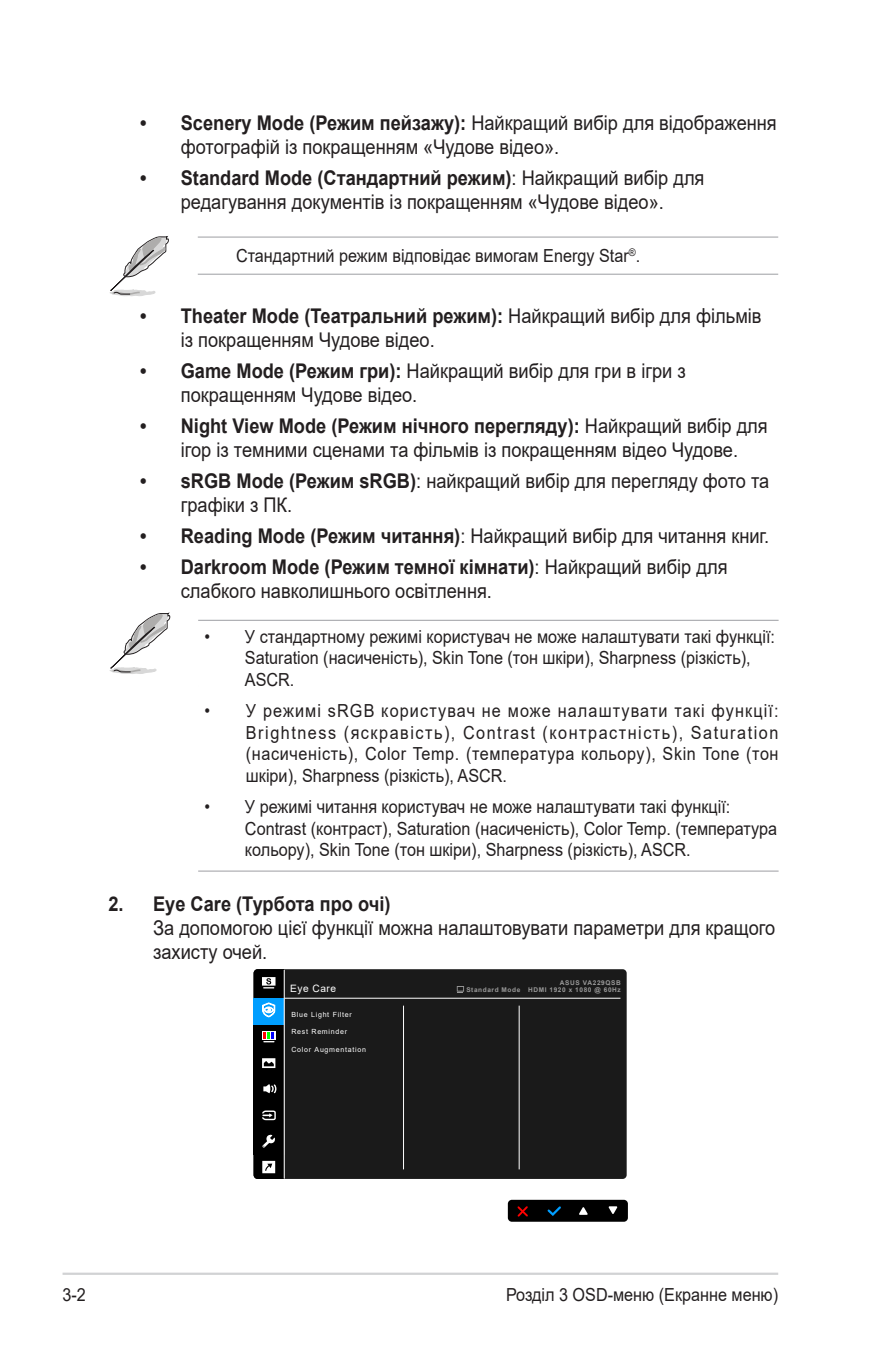
<style>
.page{position:relative;width:893px;height:1346px;background:#fff}
.page>*{position:absolute;margin:0;border:0;box-sizing:border-box;transform-origin:0 0}
.List{font:20.25px/24.3px "Arial";color:#231f20;scale:.9 1}
.t1{font:700 20.25px "Arial";color:#231f20;scale:.9 1}
.Message_List{font:18px/21.6px "Arial";color:#231f20;scale:.9 1}
.Page_No__Left{font:18px "Arial";color:#231f20;scale:.9 1}
.t2{font:10.12px "Arial";letter-spacing:.05em;color:#fff}
.t3{font:6.98px "Arial";letter-spacing:.1em;color:#fff}
.t4{font:700 6.52px/7.4px "Arial";letter-spacing:.09em;color:#999;text-align:right}
.s1{font-weight:700}
</style>
<div class="page">
<hr style="left:63px;top:1272px;width:715px;height:3px;background:#d1d2d4">
<hr style="left:198px;top:236px;width:580px;height:2px;background:#a8a9ad">
<hr style="left:198px;top:274px;width:580px;height:1px;background:#a8a9ad">
<svg style="left:109px;top:236px;width:60px;height:60px"></svg>
<hr style="left:198px;top:620px;width:581px;height:1px;background:#a8a9ad">
<hr style="left:198px;top:870px;width:581px;height:1px;background:#a8a9ad">
<svg style="left:109px;top:612px;width:61px;height:62px"></svg>
<div style="left:284px;top:969px;width:343px;height:210px;background:#1a1a1a"></div>
<div style="left:508px;top:1200px;width:120px;height:21px;background:#000;border-radius:4px"></div>
<svg style="left:517px;top:1206px;width:11px;height:11px"></svg>
<svg style="left:547px;top:1206px;width:14px;height:10px"></svg>
<svg style="left:579px;top:1207px;width:9px;height:8px"></svg>
<svg style="left:608px;top:1206px;width:9px;height:8px"></svg>
<svg style="left:254px;top:969px;width:30px;height:210px;background:#21323c"></svg>
<hr style="left:284px;top:998px;width:336px;height:1px;background:#fff">
<hr style="left:403px;top:1005px;width:1px;height:164px;background:#fff">
<hr style="left:519px;top:1005px;width:1px;height:164px;background:#fff">
<hr style="left:284px;top:970px;width:1px;height:208px;background:#fff">
<svg style="left:457px;top:986px;width:7px;height:7px"></svg>
<p class="List" style="left:181px;top:110px;width:664px;text-indent:-40px"><span class="s1">• Scenery Mode (Режим пейзажу):</span> Найкращий вибір для відображення фотографій із покращенням «Чудове відео».</p>
<p class="List" style="left:140px;top:165px;width:628px;text-align:center"><span class="s1">• Standard Mode (Стандартний режим)</span>: Найкращий вибір для редагування документів із покращенням «Чудове відео».</p>
<p class="Message_List" style="left:236px;top:245px;width:451px">Стандартний режим відповідає вимогам Energy Star<sup>®</sup>.</p>
<p class="List" style="left:181px;top:303px;width:647px;text-indent:-40px"><span class="s1">• Theater Mode (Театральний режим):</span> Найкращий вибір для фільмів із покращенням Чудове відео.</p>
<p class="List" style="left:181px;top:358px;width:563px;text-indent:-40px"><span class="s1">• Game Mode (Режим гри):</span> Найкращий вибір для гри в ігри з покращенням Чудове відео.</p>
<p class="List" style="left:140px;top:413px;width:699px;text-align:center"><span class="s1">• Night View Mode (Режим нічного перегляду):</span> Найкращий вибір для ігор із темними сценами та фільмів із покращенням відео Чудове.</p>
<p class="List" style="left:181px;top:469px;width:655px;text-indent:-40px"><span class="s1">• sRGB Mode (Режим sRGB)</span>: найкращий вибір для перегляду фото та графіки з ПК.</p>
<p class="List" style="left:140px;top:524px;width:700px"><span class="s1">• Reading Mode (Режим читання)</span>: Найкращий вибір для читання книг.</p>
<p class="List" style="left:181px;top:554px;width:609px;text-indent:-40px"><span class="s1">• Darkroom Mode (Режим темної кімнати)</span>: Найкращий вибір для слабкого навколишнього освітлення.</p>
<p class="Message_List" style="left:245px;top:625px;width:591px;text-indent:-40px">• У стандартному режимі користувач не може налаштувати такі функції:<br>Saturation (насиченість), Skin Tone (тон шкіри), Sharpness (різкість),<br>ASCR.</p>
<p class="Message_List" style="left:246px;top:700px;width:593px;text-align:justify;text-indent:-41px">• У режимі sRGB користувач не може налаштувати такі функції:<br>Brightness (яскравість), Contrast (контрастність), Saturation (насиченість), Color Temp. (температура кольору), Skin Tone (тон шкіри), Sharpness (різкість), ASCR.</p>
<p class="Message_List" style="left:245px;top:796px;width:593px;text-indent:-40px">• У режимі читання користувач не може налаштувати такі функції:<br>Contrast (контраст), Saturation (насиченість), Color Temp. (температура кольору), Skin Tone (тон шкіри), Sharpness (різкість), ASCR.</p>
<p class="t1" style="left:108px;top:889px;width:315px">2. Eye Care (Турбота про очі)</p>
<p class="List" style="left:153px;top:915px;width:693px">За допомогою цієї функції можна налаштовувати параметри для кращого захисту очей.</p>
<p class="t4" style="left:466px;top:978px;width:156px">ASUS VA229QSB<br>Standard Mode HDMI 1920 x 1080 @ 60Hz</p>
<p class="t3" style="left:291px;top:1009px;width:62px">Blue Light Filter</p>
<p class="t3" style="left:291px;top:1027px;width:57px">Rest Reminder</p>
<p class="t3" style="left:291px;top:1045px;width:76px">Color Augmentation</p>
<p class="t2" style="left:290px;top:981px;width:47px">Eye Care</p>
<p class="Page_No__Left" style="left:63px;top:1282px;width:28px">3-2</p>
<p class="Message_List" style="left:506px;top:1283px;width:304px">Розділ 3 OSD-меню (Екранне меню)</p>
</div>
